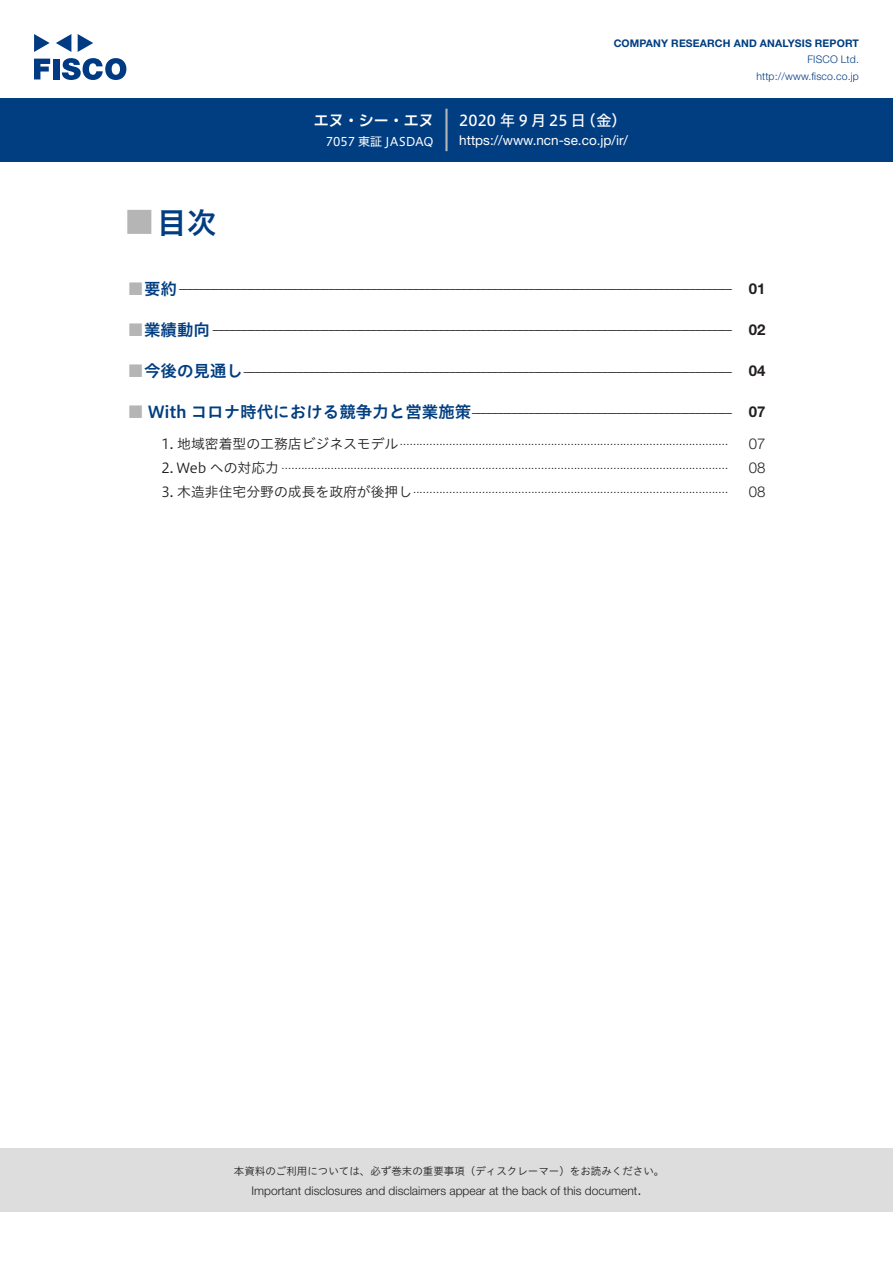
<style>
.page{position:relative;width:893px;height:1263px;background:#fff}
.page>*{position:absolute;margin:0;border:0;box-sizing:border-box;transform-origin:0 0}
.t1{font:30px "Hiragino UD Sans Std N W6";color:#003d81}
.t2{font:700 24px "Koz Go Pro";color:#b5b5b6}
.t3{font:16.5px "Hiragino UD Sans Std W6";color:#003d81}
.t4{font:15px "Hiragino UD Sans F Std N W5";letter-spacing:.21em;color:#fff}
.t5{font:15px "Hiragino UD Sans F Std N W6";color:#fff}
.t6{font:700 15px "Helvetica Neue LT Std";color:#231f20}
.t7{font:300 15px "Helvetica Neue LT Std";color:#231f20}
.t8{font:13.8px "Hiragino UD Sans Std W3";color:#231f20}
.t9{font:13.5px "Helvetica Neue LT Std";color:#fff}
.t10{font:12px "Hiragino UD Sans Std W3";color:#231f20}
.t11{font:300 12px "Helvetica Neue LT Std";color:#231f20}
.t12{font:12px "Hiragino UD Sans F Std N W4";color:#fff}
.t13{font:10.5px "Hiragino UD Sans Std W3";color:#231f20}
.t14{font:700 10.5px "Helvetica Neue LT Std";letter-spacing:.015em;color:#003d81}
.t15{font:300 10.5px/16.5px "Helvetica Neue LT Std";letter-spacing:.015em;color:#003d81;text-align:right}
.t16{font:9px "Hiragino UD Sans Std W3";color:#231f20}
.s1{color:#b5b5b6}
</style>
<div class="page">
<div style="left:0;top:1148px;width:893px;height:64px;background:#ddd"></div>
<svg style="left:34px;top:59px;width:16px;height:20px"></svg>
<div style="left:53px;top:59px;width:6px;height:20px;background:#003a83"></div>
<svg style="left:62px;top:58px;width:64px;height:22px"></svg>
<svg style="left:34px;top:34px;width:16px;height:18px"></svg>
<svg style="left:78px;top:34px;width:15px;height:18px"></svg>
<svg style="left:56px;top:34px;width:15px;height:18px"></svg>
<div style="left:0;top:98px;width:893px;height:64px;background:#003d81"></div>
<hr style="left:445px;top:109px;width:3px;height:42px;background:#b5b5b6">
<h2 class="t2" style="left:128px;top:207px;width:25px">█</h2>
<h1 class="t1" style="left:157px;top:199px;width:61px">目次</h1>
<p class="t5" style="left:314px;top:109px;width:122px">エヌ・シー・エヌ</p>
<p class="t12" style="left:326px;top:132px;width:109px">7057 東証 JASDAQ</p>
<p class="t14" style="left:614px;top:37px;width:247px">COMPANY RESEARCH AND ANALYSIS REPORT</p>
<p class="t15" style="left:756px;top:51px;width:104px">FISCO Ltd. http://www.fisco.co j p.</p>
<p class="t4" style="left:581px;top:109px;width:47px">（金(</p>
<p class="t4" style="left:459px;top:109px;width:128px">2020年9月25日</p>
<p class="t9" style="left:459px;top:132px;width:170px">https: / / w w w . n c n - s e . c o j p. /i r/</p>
<h3 class="t3" style="left:128px;top:276px;width:51px"><span class="s1">■</span>要約</h3>
<p class="t10" style="left:177px;top:280px;width:557px">-----------------------------------------------------------------------------------------------------------------------------------------------------------------------------------------------------</p>
<h3 class="t3" style="left:128px;top:317px;width:84px"><span class="s1">■</span>業績動向</h3>
<p class="t10" style="left:210px;top:321px;width:524px">-----------------------------------------------------------------------------------------------------------------------------------------------------------------------------------------</p>
<h3 class="t3" style="left:128px;top:358px;width:117px"><span class="s1">■</span>今後の見通し</h3>
<p class="t10" style="left:243px;top:362px;width:491px">------------------------------------------------------------------------------------------------------------------------------------------------------------------------------</p>
<h3 class="t3" style="left:128px;top:399px;width:345px"><span class="s1">■</span> With コロナ時代における競争力と営業施策</h3>
<p class="t10" style="left:471px;top:403px;width:263px">---------------------------------------------------------------------------------------------</p>
<p class="t8" style="left:162px;top:433px;width:238px">1. 地域密着型の工務店ビジネスモデル</p>
<p class="t16" style="left:400px;top:435px;width:329px">....................................................................................................</p>
<p class="t8" style="left:162px;top:457px;width:119px">2. Web への対応力</p>
<p class="t16" style="left:282px;top:459px;width:447px">........................................................................................................................................</p>
<p class="t8" style="left:162px;top:481px;width:252px">3. 木造非住宅分野の成長を政府が後押し</p>
<p class="t16" style="left:413px;top:483px;width:316px">................................................................................................</p>
<p class="t6" style="left:749px;top:279px;width:18px">01</p>
<p class="t6" style="left:749px;top:320px;width:18px">02</p>
<p class="t6" style="left:749px;top:361px;width:18px">04</p>
<p class="t6" style="left:749px;top:402px;width:18px">07</p>
<p class="t7" style="left:749px;top:434px;width:18px">07</p>
<p class="t7" style="left:749px;top:458px;width:18px">08</p>
<p class="t7" style="left:749px;top:482px;width:18px">08</p>
<p class="t13" style="left:234px;top:1163px;width:432px">本資料のご利用については、必ず巻末の重要事項（ディスクレーマー）をお読みください。</p>
<p class="t7" style="left:637px;top:1180px;width:6px">.</p>
<p class="t11" style="left:251px;top:1183px;width:387px">Important disclosures and disclaimers appear at the back of this document</p>
</div>
